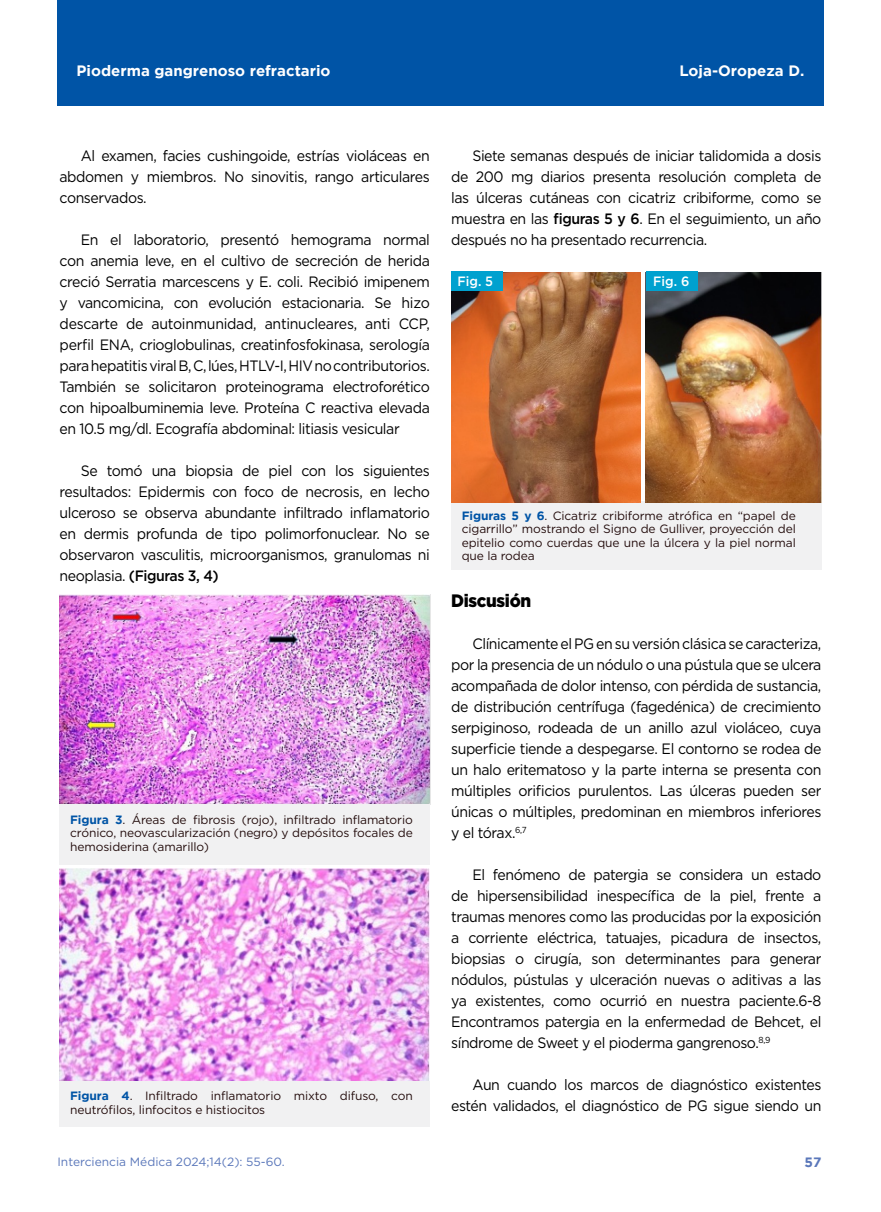
<style>
.page{position:relative;width:881px;height:1212px;background:#fff}
.page>*{position:absolute;margin:0;border:0;box-sizing:border-box;transform-origin:0 0}
.t1{font:900 18px "Gotham";letter-spacing:-.02em;color:#000;scale:.94 1}
.t2{font:15px/21px "Gotham";letter-spacing:-.03em;color:#000;text-align:justify;scale:.94 1}
.t3{font:700 15px "Gotham";color:#fff}
.t4{font:500 13.5px "Gotham";color:#fff;scale:.94 1}
.t5{font:700 13.5px "Gotham";color:#5a77ba}
.t6{font:12px/13.5px "Gotham";letter-spacing:-.01em;color:#240d0d;text-align:justify}
.t7{font:12px "Gotham";color:#5a77ba}
.s1{font-weight:500}
.s2{font-weight:700;color:#0054a6}
</style>
<div class="page">
<div style="left:57px;top:0;width:766px;height:106px;background:#0054a6"></div>
<img style="left:60px;top:594px;width:370px;height:211px">
<img style="left:60px;top:868px;width:369px;height:213px">
<div style="left:60px;top:805px;width:369px;height:60px;background:#f1f1f2"></div>
<div style="left:451px;top:502px;width:370px;height:68px;background:#f1f1f2"></div>
<div style="left:60px;top:1081px;width:369px;height:46px;background:#f1f1f2"></div>
<img style="left:645px;top:272px;width:176px;height:230px">
<img style="left:451px;top:272px;width:189px;height:230px">
<div style="left:451px;top:271px;width:51px;height:19px;background:#00a1cf"></div>
<div style="left:646px;top:271px;width:51px;height:19px;background:#00a1cf"></div>
<p class="t3" style="left:77px;top:62px;width:255px">Pioderma gangrenoso refractario</p>
<p class="t3" style="left:679px;top:62px;width:126px">Loja-Oropeza D.</p>
<p class="t2" style="left:60px;top:145px;width:395px;text-indent:21px">Al examen, facies cushingoide, estrías violáceas en abdomen y miembros. No sinovitis, rango articulares conservados.</p>
<p class="t2" style="left:60px;top:229px;width:395px;text-indent:21px">En el laboratorio, presentó hemograma normal con anemia leve, en el cultivo de secreción de herida creció Serratia marcescens y E. coli. Recibió imipenem y vancomicina, con evolución estacionaria. Se hizo descarte de autoinmunidad, antinucleares, anti CCP, perfil ENA, crioglobulinas, creatinfosfokinasa, serología para hepatitis viral B, C, lúes, HTLV-I, HIV no contributorios.<br>También se solicitaron proteinograma electroforético con hipoalbuminemia leve. Proteína C reactiva elevada en 10.5 mg/dl. Ecografía abdominal: litiasis vesicular</p>
<p class="t2" style="left:60px;top:460px;width:395px;text-indent:21px">Se tomó una biopsia de piel con los siguientes resultados: Epidermis con foco de necrosis, en lecho ulceroso se observa abundante infiltrado inflamatorio en dermis profunda de tipo polimorfonuclear. No se observaron vasculitis, microorganismos, granulomas ni neoplasia. <span class="s1">(Figuras 3, 4)</span></p>
<p class="t6" style="left:70px;top:813px;width:344px"><span class="s2">Figura 3</span>. Áreas de fibrosis (rojo), infiltrado inflamatorio crónico, neovascularización (negro) y depósitos focales de hemosiderina (amarillo)</p>
<p class="t6" style="left:70px;top:1089px;width:344px"><span class="s2">Figura 4</span>. Infiltrado inflamatorio mixto difuso, con neutrófilos, linfocitos e histiocitos</p>
<p class="t7" style="left:57px;top:1154px;width:229px">Interciencia Médica 2024;14(2): 55-60.</p>
<p class="t2" style="left:451px;top:145px;width:395px;text-indent:21px">Siete semanas después de iniciar talidomida a dosis de 200 mg diarios presenta resolución completa de las úlceras cutáneas con cicatriz cribiforme, como se muestra en las <span class="s1">figuras 5 y 6</span>. En el seguimiento, un año después no ha presentado recurrencia.</p>
<p class="t4" style="left:457px;top:272px;width:39px">Fig. 5</p>
<p class="t4" style="left:653px;top:272px;width:40px">Fig. 6</p>
<p class="t6" style="left:461px;top:509px;width:335px"><span class="s2">Figuras 5 y 6</span>. Cicatriz cribiforme atrófica en “papel de cigarrillo” mostrando el Signo de Gulliver, proyección del epitelio como cuerdas que une la úlcera y la piel normal que la rodea</p>
<p class="t1" style="left:451px;top:590px;width:87px">Discusión</p>
<p class="t2" style="left:451px;top:633px;width:395px;text-indent:21px">Clínicamente el PG en su versión clásica se caracteriza, por la presencia de un nódulo o una pústula que se ulcera acompañada de dolor intenso, con pérdida de sustancia, de distribución centrífuga (fagedénica) de crecimiento serpiginoso, rodeada de un anillo azul violáceo, cuya superficie tiende a despegarse. El contorno se rodea de un halo eritematoso y la parte interna se presenta con múltiples orificios purulentos. Las úlceras pueden ser únicas o múltiples, predominan en miembros inferiores y el tórax.<sup>6,7</sup></p>
<p class="t2" style="left:451px;top:864px;width:395px;text-indent:21px">El fenómeno de patergia se considera un estado de hipersensibilidad inespecífica de la piel, frente a traumas menores como las producidas por la exposición a corriente eléctrica, tatuajes, picadura de insectos, biopsias o cirugía, son determinantes para generar nódulos, pústulas y ulceración nuevas o aditivas a las ya existentes, como ocurrió en nuestra paciente.6-8<br>Encontramos patergia en la enfermedad de Behcet, el síndrome de Sweet y el pioderma gangrenoso.<sup>8,9</sup></p>
<p class="t2" style="left:451px;top:1074px;width:395px;text-align:right">Aun cuando los marcos de diagnóstico existentes estén validados, el diagnóstico de PG sigue siendo un</p>
<p class="t5" style="left:804px;top:1154px;width:18px">57</p>
</div>
